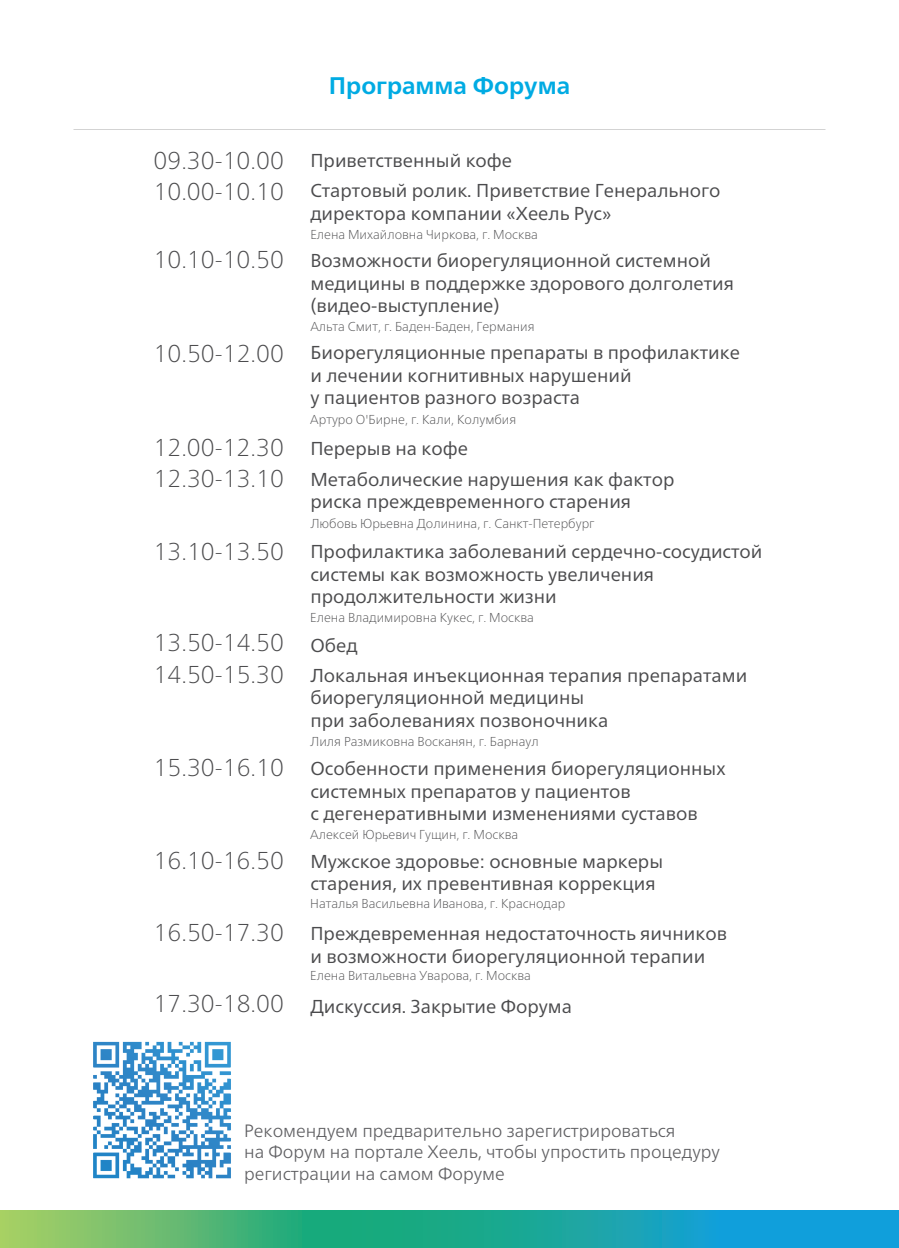
<style>
.page{position:relative;width:899px;height:1248px;background:#fff}
.page>*{position:absolute;margin:0;border:0;box-sizing:border-box;transform-origin:0 0}
.t1{font:100 24.4px "Frutiger Neue LTW1 G";color:#4b4b4d}
.t2{font:700 24px "Frutiger Neue LTW1 G";color:#00abe3}
.t3{font:18.8px/22.4px "Frutiger Neue LTW1 G";color:#4b4b4d}
.t4{font:300 17.8px/21.4px "Frutiger Neue LTW1 G";color:#5f5f62}
.t5{font:100 13px "Frutiger Neue LTW1 G";color:#4b4b4d}
.s1{font-weight:100;font-size:24.4px}
.s2{font-weight:400;font-size:18.8px}
</style>
<div class="page">
<svg style="left:0;top:1210px;width:899px;height:37px;background:#32ac98"></svg>
<img style="left:93px;top:1041px;width:138px;height:138px">
<p class="t2" style="left:329px;top:71px;width:243px">Программа Форума</p>
<p class="t3" style="left:153px;top:144px;width:568px;line-height:30.8px"><span class="s1">09.30-10.00</span> Приветственный кофе<br><span class="s1">10.00-10.10</span> Стартовый ролик. Приветствие Генерального</p>
<p class="t3" style="left:310px;top:202px;width:302px">директора компании «Хеель Рус»</p>
<p class="t5" style="left:310px;top:227px;width:229px">Елена Михайловна Чиркова, г. Москва</p>
<p class="t3" style="left:310px;top:249px;width:425px;text-indent:-157px"><span class="s1">10.10-10.50</span> Возможности биорегуляционной системной медицины в поддержке здорового долголетия (видео-выступление)</p>
<p class="t3" style="left:310px;top:341px;width:431px;text-indent:-157px"><span class="s1">10.50-12.00</span> Биорегуляционные препараты в профилактике и лечении когнитивных нарушений<br>у пациентов разного возраста</p>
<p class="t3" style="left:153px;top:437px;width:316px"><span class="s1">12.00-12.30</span> Перерыв на кофе</p>
<p class="t5" style="left:310px;top:318px;width:226px">Альта Смит, г. Баден-Баден, Германия</p>
<p class="t5" style="left:310px;top:411px;width:207px">Артуро О'Бирне, г. Кали, Колумбия</p>
<p class="t3" style="left:310px;top:468px;width:365px;text-indent:-157px"><span class="s1">12.30-13.10</span> Метаболические нарушения как фактор риска преждевременного старения</p>
<p class="t5" style="left:310px;top:515px;width:285px">Любовь Юрьевна Долинина, г. Санкт-Петербург</p>
<p class="t3" style="left:310px;top:540px;width:453px;text-indent:-157px"><span class="s1">13.10-13.50</span> Профилактика заболеваний сердечно-сосудистой системы как возможность увеличения продолжительности жизни</p>
<p class="t5" style="left:310px;top:609px;width:225px">Елена Владимировна Кукес, г. Москва</p>
<p class="t1" style="left:154px;top:628px;width:205px">13.50-14.50 <span class="s2">Обед</span></p>
<p class="t3" style="left:310px;top:663px;width:438px;text-indent:-157px"><span class="s1">14.50-15.30</span> Локальная инъекционная терапия препаратами биорегуляционной медицины<br>при заболеваниях позвоночника</p>
<p class="t5" style="left:310px;top:733px;width:230px">Лиля Размиковна Восканян, г. Барнаул</p>
<p class="t3" style="left:310px;top:757px;width:417px;text-indent:-157px"><span class="s1">15.30-16.10</span> Особенности применения биорегуляционных системных препаратов у пациентов<br>с дегенеративными изменениями суставов</p>
<p class="t5" style="left:310px;top:826px;width:209px">Алексей Юрьевич Гущин, г. Москва</p>
<p class="t3" style="left:310px;top:849px;width:354px;text-indent:-157px"><span class="s1">16.10-16.50</span> Мужское здоровье: основные маркеры старения, их превентивная коррекция</p>
<p class="t5" style="left:310px;top:895px;width:257px">Наталья Васильевна Иванова, г. Краснодар</p>
<p class="t3" style="left:310px;top:922px;width:418px;text-indent:-157px"><span class="s1">16.50-17.30</span> Преждевременная недостаточность яичников и возможности биорегуляционной терапии</p>
<p class="t3" style="left:154px;top:994px;width:420px"><span class="s1">17.30-18.00</span> Дискуссия. Закрытие Форума</p>
<p class="t5" style="left:310px;top:967px;width:222px">Елена Витальевна Уварова, г. Москва</p>
<p class="t4" style="left:244px;top:1119px;width:477px">Рекомендуем предварительно зарегистрироваться<br>на Форум на портале Хеель, чтобы упростить процедуру регистрации на самом Форуме</p>
</div>
